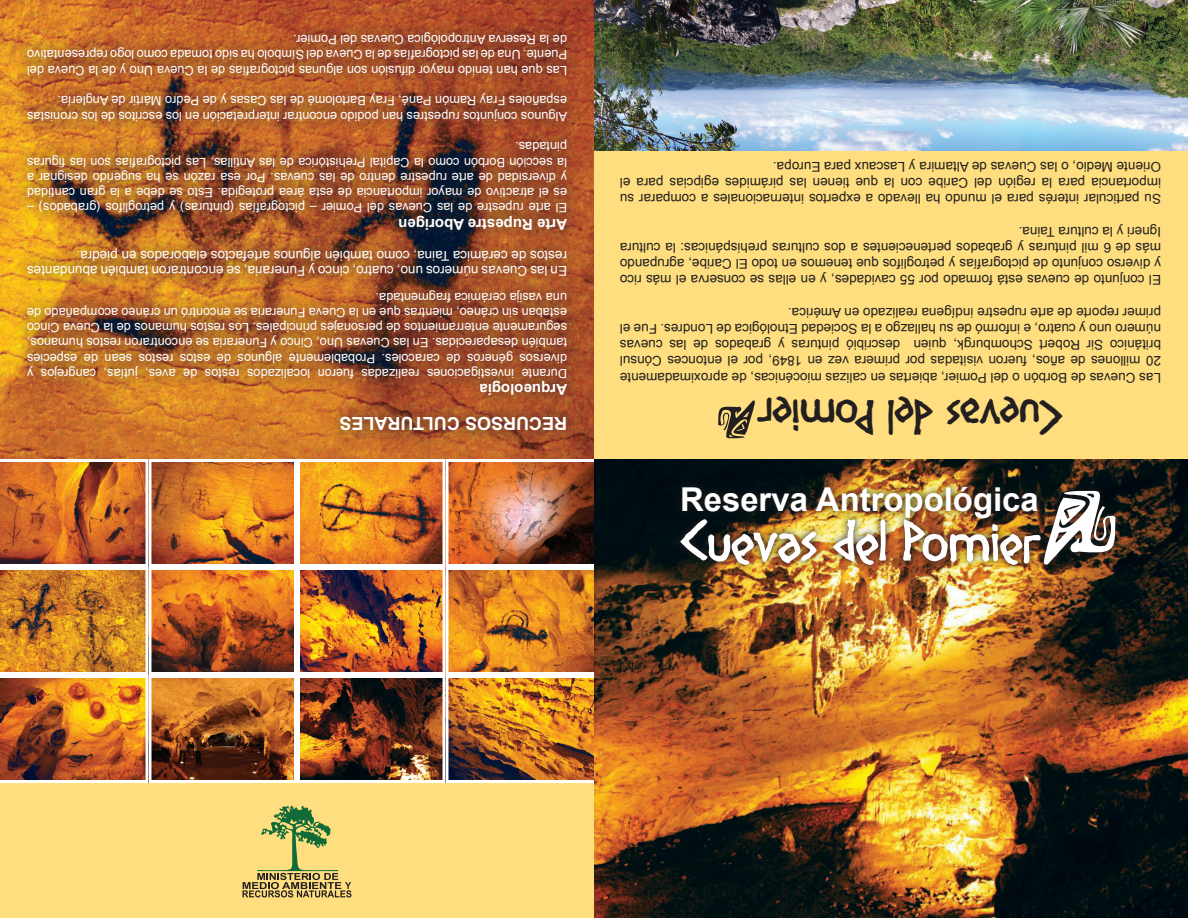
<style>
.page{position:relative;width:1188px;height:918px;background:#fff}
.page>*{position:absolute;margin:0;border:0;box-sizing:border-box;transform-origin:0 0}
.t1{font:51.6px "Diogenes";color:#fff}
.t2{font:43.8px "Diogenes";color:#231f20}
.t3{font:700 32.85px "Arial";color:#fff}
.t4{font:700 18px "Arial";color:#fff}
.t5{font:700 15px "Arial";color:#fff}
.t6{font:13.5px/16.2px "Arial";color:#231f20;text-align:justify}
.t7{font:13.5px/14.4px "Arial";color:#fff}
.t8{font:12.75px/15.3px "Arial";color:#fff;text-align:justify}
</style>
<div class="page">
<div style="left:0;top:777px;width:594px;height:141px;background:#fede7e"></div>
<div style="left:587px;top:126px;width:601px;height:333px;background:#fede7e"></div>
<img style="left:0;top:0;width:594px;height:459px">
<svg style="left:0;top:462px;width:148px;height:321px;background:#c37631"></svg>
<svg style="left:152px;top:463px;width:141px;height:100px;background:#cb7424"></svg>
<div style="left:148px;top:459px;width:149px;height:108px;border:3px solid #fff"></div>
<svg style="left:152px;top:571px;width:141px;height:100px;background:#b0591f"></svg>
<div style="left:148px;top:567px;width:149px;height:108px;border:3px solid #fff"></div>
<svg style="left:152px;top:679px;width:141px;height:100px;background:#93501e"></svg>
<div style="left:148px;top:675px;width:149px;height:108px;border:3px solid #fff"></div>
<svg style="left:301px;top:463px;width:141px;height:100px;background:#d78021"></svg>
<div style="left:297px;top:459px;width:149px;height:108px;border:3px solid #fff"></div>
<svg style="left:301px;top:571px;width:141px;height:100px;background:#af6625"></svg>
<div style="left:297px;top:567px;width:149px;height:108px;border:3px solid #fff"></div>
<svg style="left:301px;top:679px;width:141px;height:100px;background:#68361d"></svg>
<div style="left:297px;top:675px;width:149px;height:108px;border:3px solid #fff"></div>
<img style="left:450px;top:463px;width:144px;height:100px">
<div style="left:446px;top:459px;width:161px;height:108px;border:3px solid #fff"></div>
<img style="left:450px;top:571px;width:144px;height:100px">
<div style="left:446px;top:567px;width:161px;height:108px;border:3px solid #fff"></div>
<svg style="left:450px;top:679px;width:144px;height:100px;background:#b47021"></svg>
<div style="left:446px;top:675px;width:161px;height:108px;border:3px solid #fff"></div>
<img style="left:594px;top:0;width:594px;height:150px">
<svg style="left:13px;top:18px;width:568px;height:427px;background:#a45b27"></svg>
<svg style="left:718px;top:400px;width:37px;height:39px"></svg>
<img style="left:594px;top:459px;width:594px;height:459px">
<img style="left:674px;top:526px;width:362px;height:46px">
<div style="left:1036px;top:483px;width:88px;height:89px;background:#231f20;opacity:.75"></div>
<svg style="left:1044px;top:490px;width:71px;height:75px"></svg>
<img style="left:674px;top:478px;width:371px;height:48px">
<svg style="left:242px;top:805px;width:110px;height:92px"></svg>
<p class="t8" style="left:567px;top:78px;width:542px;rotate:-180deg">Las que han tenido mayor difusión son algunas pictografías de la Cueva Uno y de la Cueva del Puente. Una de las pictografías de la Cueva del Símbolo ha sido tomada como logo representativo de la Reserva Antropológica Cuevas del Pomier.</p>
<p class="t8" style="left:567px;top:124px;width:541px;rotate:-180deg">Algunos conjuntos rupestres han podido encontrar interpretación en los escritos de los cronistas españoles Fray Ramón Pané, Fray Bartolomé de las Casas y de Pedro Mártir de Anglería.</p>
<p class="t8" style="left:567px;top:215px;width:541px;rotate:-180deg">El arte rupestre de las Cuevas del Pomier – pictografías (pinturas) y petroglifos (grabados) – es el atractivo de mayor importancia de esta área protegida. Esto se debe a la gran cantidad y diversidad de arte rupestre dentro de las cuevas. Por esa razón se ha sugerido designar a la sección Borbón como la Capital Prehistórica de las Antillas. Las pictografías son las figuras pintadas.</p>
<p class="t5" style="left:567px;top:234px;width:170px;rotate:-180deg">Arte Rupestre Aborigen</p>
<p class="t7" style="left:567px;top:277px;width:541px;rotate:-180deg">En las Cuevas números uno, cuatro, cinco y Funeraria, se encontraron también abundantes restos de cerámica Taina, como también algunos artefactos elaborados en piedra.</p>
<p class="t8" style="left:567px;top:381px;width:542px;rotate:-180deg">Durante investigaciones realizadas fueron localizados restos de aves, jutías, cangrejos y diversos géneros de caracoles. Probablemente algunos de estos restos sean de especies también desaparecidas. En las Cuevas Uno, Cinco y Funeraria se encontraron restos humanos, seguramente enterramientos de personajes principales. Los restos humanos de la Cueva Cinco estaban sin cráneo, mientras que en la Cueva Funeraria se encontró un cráneo acompañado de una vasija cerámica fragmentada.</p>
<p class="t5" style="left:567px;top:400px;width:89px;rotate:-180deg">Arqueología</p>
<h3 class="t4" style="left:567px;top:435px;width:229px;rotate:-180deg">RECURSOS CULTURALES</h3>
<p class="t6" style="left:1161px;top:207px;width:543px;rotate:-180deg">Su particular interés para el mundo ha llevado a expertos internacionales a comparar su importancia para la región del Caribe con la que tienen las pirámides egipcias para el Oriente Medio, o las Cuevas de Altamira y Lascaux para Europa.</p>
<p class="t6" style="left:1161px;top:288px;width:543px;rotate:-180deg">El conjunto de cuevas está formado por 55 cavidades, y en ellas se conserva el más rico y diverso conjunto de pictografías y petroglifos que tenemos en todo El Caribe, agrupando más de 6 mil pinturas y grabados pertenecientes a dos culturas prehispánicas: la cultura Igneri y la cultura Taina.</p>
<p class="t6" style="left:1161px;top:385px;width:543px;rotate:-180deg">Las Cuevas de Borbón o del Pomier, abiertas en calizas miocénicas, de aproximadamente 20 millones de años, fueron visitadas por primera vez en 1849, por el entonces Cónsul británico Sir Robert Schomburgk, quien describió pinturas y grabados de las cuevas número uno y cuatro, e informó de su hallazgo a la Sociedad Etnológica de Londres. Fue el primer reporte de arte rupestre indígena realizado en América.</p>
<h2 class="t2" style="left:1063px;top:441px;width:307px;rotate:-180deg">Cuevas del Pomier</h2>
<h3 class="t3" style="left:680px;top:477px;width:360px">Reserva Antropológica</h3>
<h1 class="t1" style="left:680px;top:513px;width:362px">Cuevas del Pomier</h1>
</div>
